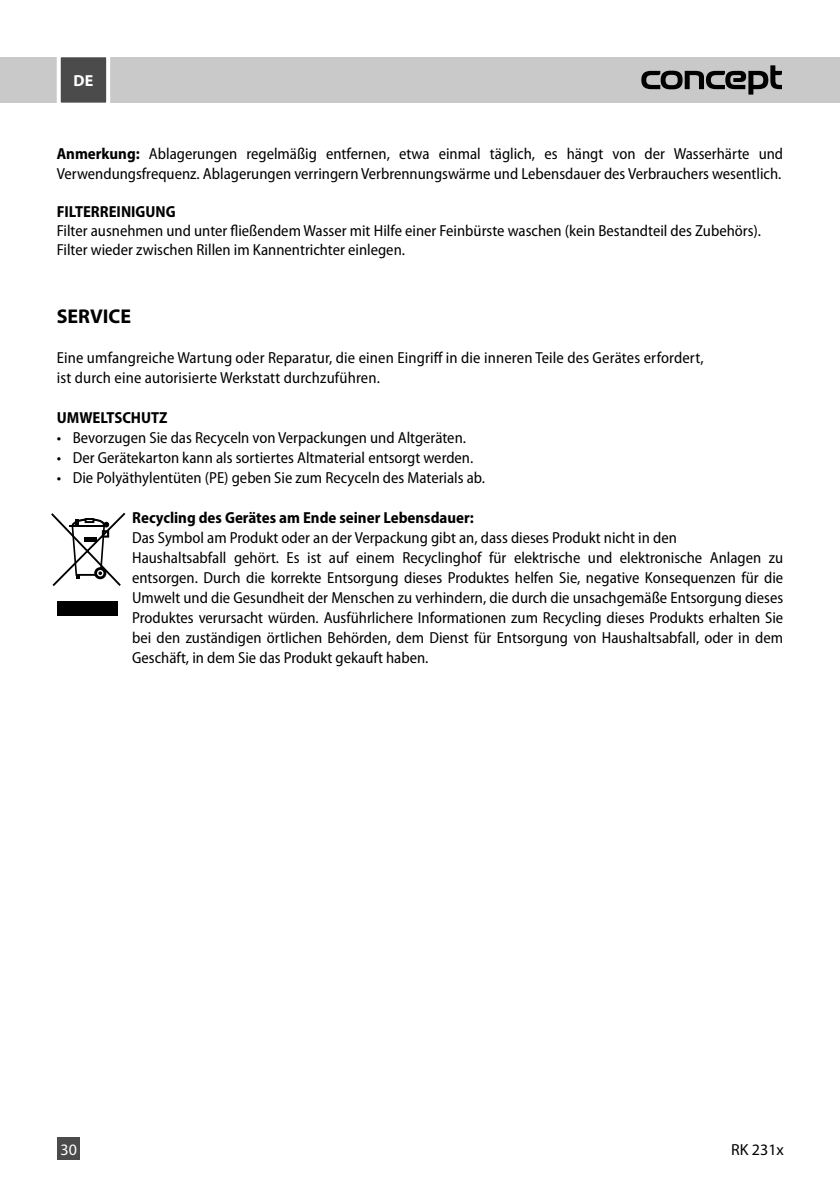
<style>
.page{position:relative;width:840px;height:1191px;background:#fff}
.page>*{position:absolute;margin:0;border:0;box-sizing:border-box;transform-origin:0 0}
.t1{font:700 20px "Myriad Pro";color:#000}
.t2{font:semi-condensed 16px/20px "Myriad Pro";color:#000}
.t3{font:700 semi-condensed 16px "Myriad Pro";color:#000}
.t4{font:16px "Myriad Pro";color:#000}
.t5{font:16px "Myriad Pro";color:#fff}
.t6{font:700 16px "Myriad Pro";color:#fff}
.s1{font-weight:700}
</style>
<div class="page">
<div style="left:0;top:57px;width:839px;height:46px;background:#c9c9c9"></div>
<svg style="left:641px;top:65px;width:140px;height:30px"></svg>
<svg style="left:56px;top:57px;width:54px;height:46px;background:#686868"></svg>
<div style="left:57px;top:1137px;width:23px;height:23px;background:#4b4b4b"></div>
<div style="left:58px;top:601px;width:60px;height:14px;background:#000"></div>
<svg style="left:51px;top:513px;width:74px;height:73px"></svg>
<div style="left:85px;top:518px;width:9px;height:5px;border:2px solid #000"></div>
<p class="t6" style="left:74px;top:70px;width:21px">DE</p>
<p class="t2" style="left:57px;top:145px;width:727px;line-height:19.2px"><span class="s1">Anmerkung:</span> Ablagerungen regelmäßig entfernen, etwa einmal täglich, es hängt von der Wasserhärte und<br>Verwendungsfrequenz. Ablagerungen verringern Verbrennungswärme und Lebensdauer des Verbrauchers wesentlich.</p>
<p class="t3" style="left:57px;top:203px;width:120px">FILTERREINIGUNG</p>
<p class="t2" style="left:57px;top:222px;width:705px;line-height:19.2px">Filter ausnehmen und unter fließendem Wasser mit Hilfe einer Feinbürste waschen (kein Bestandteil des Zubehörs).<br>Filter wieder zwischen Rillen im Kannentrichter einlegen.</p>
<p class="t1" style="left:57px;top:303px;width:76px">SERVICE</p>
<p class="t2" style="left:57px;top:348px;width:648px">Eine umfangreiche Wartung oder Reparatur, die einen Eingriff in die inneren Teile des Gerätes erfordert, ist durch eine autorisierte Werkstatt durchzuführen.</p>
<p class="t3" style="left:57px;top:408px;width:112px">UMWELTSCHUTZ</p>
<p class="t2" style="left:57px;top:428px;width:410px">• Bevorzugen Sie das Recyceln von Verpackungen und Altgeräten.</p>
<p class="t2" style="left:57px;top:448px;width:418px">• Der Gerätekarton kann als sortiertes Altmaterial entsorgt werden.</p>
<p class="t2" style="left:57px;top:468px;width:429px">• Die Polyäthylentüten (PE) geben Sie zum Recyceln des Materials ab.</p>
<p class="t3" style="left:132px;top:508px;width:343px">Recycling des Gerätes am Ende seiner Lebensdauer:</p>
<p class="t2" style="left:132px;top:528px;width:652px">Das Symbol am Produkt oder an der Verpackung gibt an, dass dieses Produkt nicht in den<br>Haushaltsabfall gehört. Es ist auf einem Recyclinghof für elektrische und elektronische Anlagen zu entsorgen. Durch die korrekte Entsorgung dieses Produktes helfen Sie, negative Konsequenzen für die Umwelt und die Gesundheit der Menschen zu verhindern, die durch die unsachgemäße Entsorgung dieses Produktes verursacht würden. Ausführlichere Informationen zum Recycling dieses Produkts erhalten Sie bei den zuständigen örtlichen Behörden, dem Dienst für Entsorgung von Haushaltsabfall, oder in dem Geschäft, in dem Sie das Produkt gekauft haben.</p>
<p class="t5" style="left:54px;top:1136px;width:18px">24</p>
<p class="t4" style="left:738px;top:1136px;width:52px">RK2270</p>
<p class="t5" style="left:61px;top:1139px;width:18px">30</p>
<p class="t4" style="left:730px;top:1139px;width:54px">RK 231x</p>
</div>
